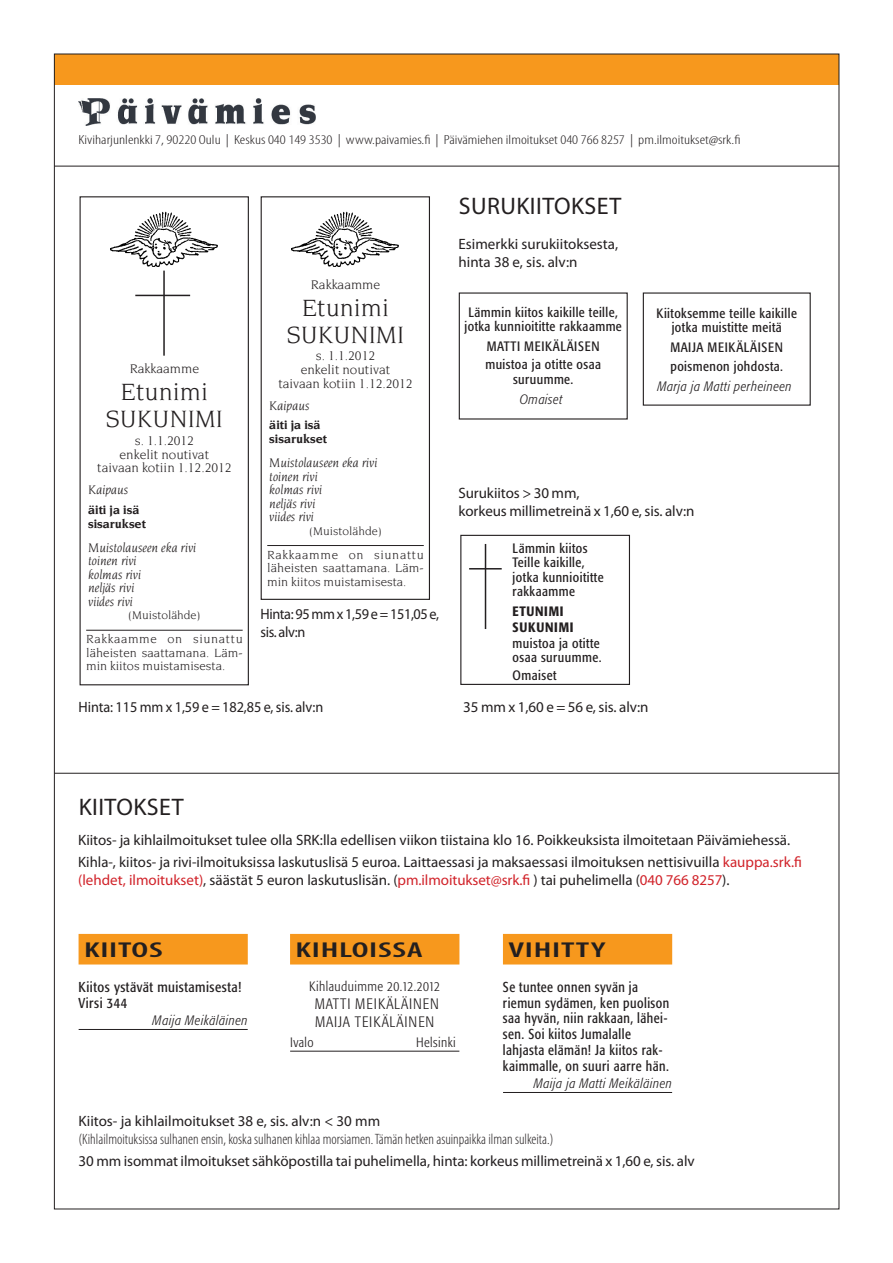
<style>
.page{position:relative;width:893px;height:1263px;background:#fff}
.page>*{position:absolute;margin:0;border:0;box-sizing:border-box;transform-origin:0 0}
.t1{font:25.5px/27px "Novarese";color:#231f20;text-align:center}
.t2{font:24px "Myriad Pro";letter-spacing:.02em;color:#231f20}
.t3{font:600 condensed 21.6px "Myriad Pro";letter-spacing:.02em;color:#231f20;scale:1.67 1}
.t4{font:15px/18px "Myriad Pro";letter-spacing:-.005em;color:#231f20}
.t5{font:300 condensed 15px "Myriad Pro";color:#231f20}
.t6{font:15px "Myriad Pro";color:#d1232a}
.t7{font:15px "Myriad Pro";letter-spacing:-.005em;color:#231f20;scale:.95 1}
.t8{font:15px/18px "Myriad Pro";letter-spacing:-.025em;color:#231f20;scale:.95 1}
.t9{font:300 condensed 15px/18px "Formata";letter-spacing:.065em;color:#231f20}
.t10{font:condensed 14.25px/15.8px "Formata";letter-spacing:.035em;color:#231f20;scale:.95 1}
.t11{font:condensed 14.25px/15.8px "Formata";letter-spacing:.035em;color:#231f20}
.t12{font:condensed 13.5px/14.2px "Formata";letter-spacing:.035em;color:#231f20}
.t13{font:italic 13.5px/13.5px "Novarese";letter-spacing:-.005em;color:#231f20}
.t14{font:13.5px/13.5px "Novarese";color:#231f20;text-align:center}
.t15{font:italic 300 condensed 13.5px "Formata";letter-spacing:.035em;color:#231f20}
.t16{font:300 condensed 13.5px "Formata";letter-spacing:.035em;color:#231f20}
.t17{font:500 condensed 13.5px/15.8px "Formata";letter-spacing:.06em;color:#231f20}
.t18{font:300 condensed 13.2px "Myriad Pro";color:#231f20;scale:1.25 1}
.t19{font:12.75px/13.5px "Novarese";letter-spacing:.005em;color:#231f20;text-align:justify}
.t20{font:700 12.75px/13.5px "Novarese";letter-spacing:-.005em;color:#231f20}
.t21{font:12px "Novarese";letter-spacing:-.005em;color:#231f20}
.s1{color:#d1232a}
.s2{color:#231f20}
</style>
<div class="page">
<div style="left:54px;top:54px;width:785px;height:31px;background:#f7981d"></div>
<hr style="left:54px;top:166px;width:785px;height:1px;background:#231f20">
<img style="left:78px;top:98px;width:237px;height:28px">
<div style="left:80px;top:196px;width:169px;height:489px;border:1px solid #231f20"></div>
<hr style="left:135px;top:295px;width:55px;height:1px;background:#231f20">
<hr style="left:163px;top:271px;width:2px;height:85px;background:#231f20">
<img style="left:110px;top:212px;width:108px;height:55px">
<hr style="left:86px;top:630px;width:157px;height:1px;background:#231f20">
<div style="left:261px;top:196px;width:169px;height:404px;border:1px solid #231f20"></div>
<img style="left:291px;top:212px;width:108px;height:55px">
<hr style="left:267px;top:545px;width:157px;height:1px;background:#231f20">
<hr style="left:469px;top:568px;width:33px;height:1px;background:#231f20">
<hr style="left:485px;top:544px;width:1px;height:85px;background:#231f20">
<div style="left:460px;top:535px;width:170px;height:150px;border:1px solid #231f20"></div>
<div style="left:459px;top:292px;width:169px;height:128px;border:1px solid #231f20"></div>
<hr style="left:79px;top:1029px;width:169px;height:1px;background:#231f20">
<div style="left:79px;top:934px;width:169px;height:30px;background:#f7981d"></div>
<hr style="left:290px;top:1051px;width:169px;height:1px;background:#231f20">
<div style="left:290px;top:934px;width:169px;height:30px;background:#f7981d"></div>
<hr style="left:54px;top:773px;width:784px;height:1px;background:#231f20">
<div style="left:503px;top:934px;width:169px;height:30px;background:#f7981d"></div>
<div style="left:643px;top:292px;width:168px;height:114px;border:1px solid #231f20"></div>
<hr style="left:503px;top:1092px;width:169px;height:1px;background:#231f20">
<p class="t18" style="left:78px;top:132px;width:531px">Kiviharjunlenkki 7, 90220 Oulu | Keskus 040 149 3530 | www.paivamies.fi | Päivämiehen ilmoitukset 040 766 8257 | pm.ilmoitukset@srk.fi</p>
<h2 class="t2" style="left:459px;top:191px;width:164px">SURUKIITOKSET</h2>
<p class="t14" style="left:130px;top:362px;width:71px">Rakkaamme</p>
<h1 class="t1" style="left:106px;top:378px;width:119px">Etunimi<br>SUKUNIMI</h1>
<p class="t14" style="left:97px;top:434px;width:136px">s. 1.1.2012<br>enkelit noutivat taivaan kotiin 1.12.2012</p>
<p class="t13" style="left:88px;top:483px;width:42px">Kaipaus</p>
<p class="t20" style="left:88px;top:503px;width:59px">äiti ja isä sisarukset</p>
<p class="t13" style="left:88px;top:540px;width:110px">Muistolauseen eka rivi toinen rivi<br>kolmas rivi<br>neljäs rivi<br>viides rivi</p>
<p class="t21" style="left:128px;top:609px;width:74px">(Muistolähde)</p>
<p class="t19" style="left:86px;top:632px;width:158px">Rakkaamme on siunattu läheisten saattamana. Läm&shy;min kiitos muistamisesta.</p>
<p class="t14" style="left:311px;top:277px;width:71px">Rakkaamme</p>
<h1 class="t1" style="left:287px;top:294px;width:119px">Etunimi<br>SUKUNIMI</h1>
<p class="t14" style="left:278px;top:349px;width:136px">s. 1.1.2012<br>enkelit noutivat taivaan kotiin 1.12.2012</p>
<p class="t13" style="left:269px;top:398px;width:42px">Kaipaus</p>
<p class="t20" style="left:269px;top:418px;width:59px">äiti ja isä sisarukset</p>
<p class="t13" style="left:269px;top:456px;width:110px">Muistolauseen eka rivi toinen rivi<br>kolmas rivi<br>neljäs rivi<br>viides rivi</p>
<p class="t21" style="left:309px;top:524px;width:74px">(Muistolähde)</p>
<p class="t19" style="left:267px;top:548px;width:158px">Rakkaamme on siunattu läheisten saattamana. Läm&shy;min kiitos muistamisesta.</p>
<p class="t8" style="left:260px;top:605px;width:190px">Hinta: 95 mm x 1,59 e = 151,05 e, sis. alv:n</p>
<p class="t7" style="left:78px;top:697px;width:259px">Hinta: 115 mm x 1,59 e = 182,85 e, sis. alv:n</p>
<p class="t4" style="left:459px;top:235px;width:161px">Esimerkki surukiitoksesta, hinta 38 e, sis. alv:n</p>
<p class="t12" style="left:464px;top:305px;width:159px">Lämmin kiitos kaikille teille, jotka kunnioititte rakkaamme</p>
<p class="t12" style="left:485px;top:337px;width:117px;line-height:18.5px">MATTI MEIKÄLÄISEN muistoa ja otitte osaa</p>
<p class="t12" style="left:513px;top:372px;width:62px">suruumme.</p>
<p class="t15" style="left:520px;top:391px;width:44px">Omaiset</p>
<p class="t12" style="left:656px;top:306px;width:142px;text-align:center">Kiitoksemme teille kaikille jotka muistitte meitä</p>
<p class="t12" style="left:670px;top:338px;width:114px;line-height:18.5px">MAIJA MEIKÄLÄISEN poismenon johdosta.</p>
<p class="t15" style="left:657px;top:378px;width:136px">Marja ja Matti perheineen</p>
<p class="t4" style="left:458px;top:484px;width:238px">Surukiitos &gt; 30 mm,<br>korkeus millimetreinä x 1,60 e, sis. alv:n</p>
<p class="t12" style="left:513px;top:541px;width:93px">Lämmin kiitos<br>Teille kaikille, jotka kunnioititte rakkaamme</p>
<p class="t17" style="left:513px;top:603px;width:62px">ETUNIMI<br>SUKUNIMI</p>
<p class="t12" style="left:513px;top:636px;width:90px">muistoa ja otitte osaa suruumme.</p>
<p class="t12" style="left:513px;top:668px;width:45px">Omaiset</p>
<p class="t4" style="left:463px;top:698px;width:187px">35 mm x 1,60 e = 56 e, sis. alv:n</p>
<h2 class="t2" style="left:79px;top:792px;width:107px">KIITOKSET</h2>
<p class="t4" style="left:78px;top:828px;width:725px;line-height:22.2px">Kiitos- ja kihlailmoitukset tulee olla SRK:lla edellisen viikon tiistaina klo 16. Poikkeuksista ilmoitetaan Päivämiehessä.<br>Kihla-, kiitos- ja rivi-ilmoituksissa laskutuslisä 5 euroa. Laittaessasi ja maksaessasi ilmoituksen nettisivuilla <span class="s1">kauppa.srk.fi</span></p>
<p class="t6" style="left:78px;top:871px;width:653px">(lehdet, ilmoitukset)<span class="s2">, säästät 5 euron laskutuslisän. (</span>pm.ilmoitukset@srk.fi <span class="s2">) tai puhelimella (</span>040 766 8257<span class="s2">).</span></p>
<h3 class="t3" style="left:84px;top:938px;width:49px">KIITOS</h3>
<p class="t11" style="left:79px;top:979px;width:164px">Kiitos ystävät muistamisesta!<br>Virsi 344</p>
<p class="t15" style="left:153px;top:1012px;width:97px">Maija Meikäläinen</p>
<h3 class="t3" style="left:296px;top:938px;width:78px">KIHLOISSA</h3>
<p class="t16" style="left:309px;top:979px;width:132px">Kihlauduimme 20.12.2012</p>
<p class="t9" style="left:315px;top:995px;width:126px">MATTI MEIKÄLÄINEN<br>MAIJA TEIKÄLÄINEN</p>
<p class="t16" style="left:290px;top:1034px;width:25px">Ivalo</p>
<p class="t16" style="left:416px;top:1034px;width:41px">Helsinki</p>
<h3 class="t3" style="left:508px;top:938px;width:60px">VIHITTY</h3>
<p class="t10" style="left:503px;top:979px;width:177px">Se tuntee onnen syvän ja riemun sydämen, ken puolison saa hyvän, niin rakkaan, lähei&shy;sen. Soi kiitos Jumalalle lahjasta elämän! Ja kiitos rak&shy;kaimmalle, on suuri aarre hän.</p>
<p class="t15" style="left:534px;top:1075px;width:140px">Maija ja Matti Meikäläinen</p>
<p class="t4" style="left:79px;top:1111px;width:303px">Kiitos- ja kihlailmoitukset 38 e, sis. alv:n &lt; 30 mm</p>
<p class="t5" style="left:79px;top:1131px;width:476px">(Kihlailmoituksissa sulhanen ensin, koska sulhanen kihlaa morsiamen. Tämän hetken asuinpaikka ilman sulkeita.)</p>
<p class="t4" style="left:79px;top:1151px;width:618px">30 mm isommat ilmoitukset sähköpostilla tai puhelimella, hinta: korkeus millimetreinä x 1,60 e, sis. alv</p>
</div>
